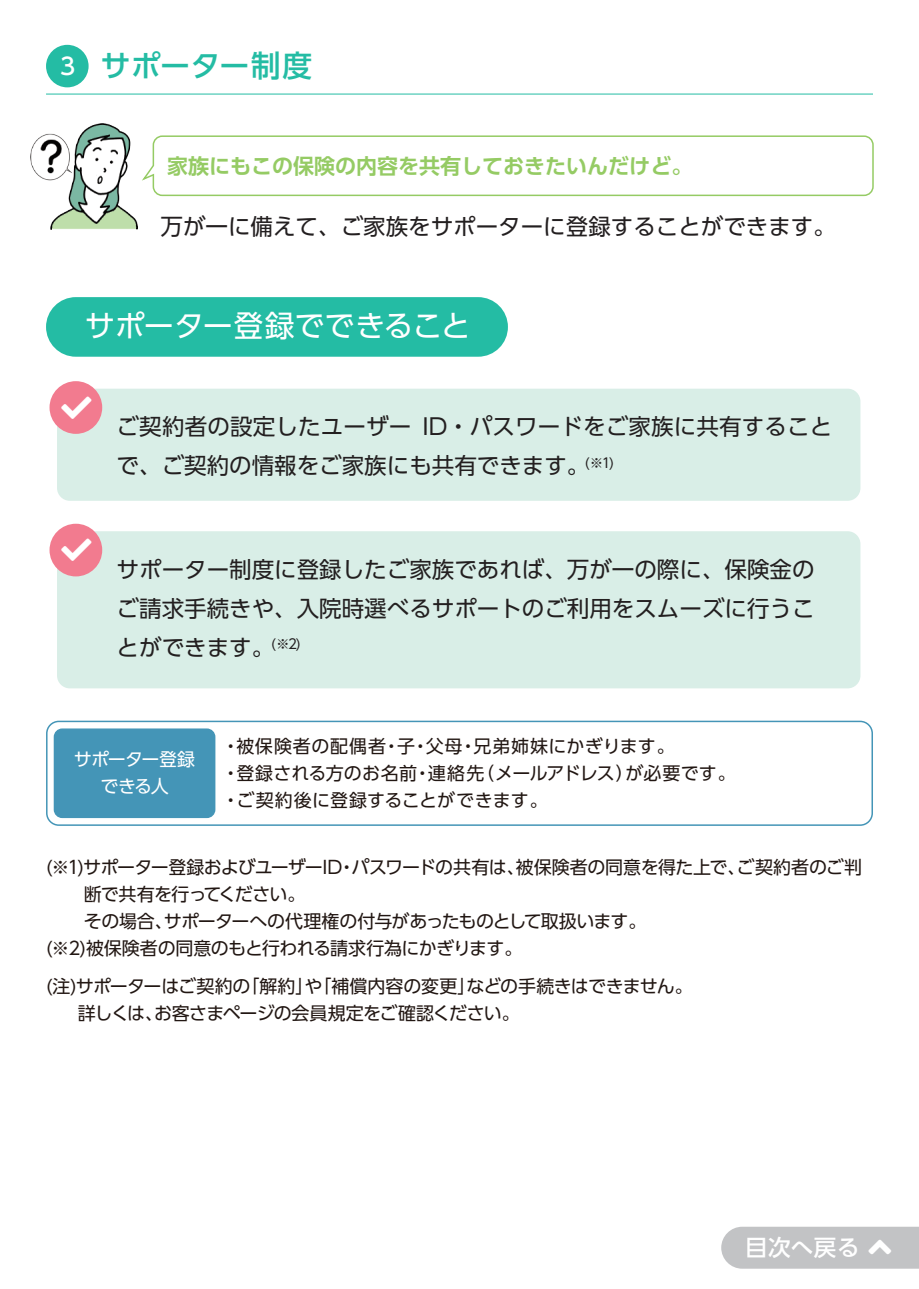
<style>
.page{position:relative;width:919px;height:1289px;background:#fff}
.page>*{position:absolute;margin:0;border:0;box-sizing:border-box;transform-origin:0 0}
.t1{font:30px "UD Shin Go Pro";color:#fff}
.t2{font:500 30px "UD Shin Go Pro";letter-spacing:.01em;color:#24bca4}
.t3{font:22.5px/39px "UD Shin Go Pro";color:#231f20}
.t4{font:500 22.5px "UD Shin Go Pro";letter-spacing:.025em;color:#fff}
.t5{font:700 21px "UD Shin Go Pro De";color:#95cb64}
.t6{font:18px/27px "UD Shin Go Pro";letter-spacing:-.025em;color:#221713}
.t7{font:18px/27px "UD Shin Go Pro";letter-spacing:.015em;color:#221713}
.t8{font:18px/27px "UD Shin Go Pro";letter-spacing:-.04em;color:#fff;text-align:center}
.s1{font-size:23.1px;color:#fff}
</style>
<div class="page">
<div style="left:57px;top:388px;width:803px;height:113px;background:#d9eee7;border-radius:13px"></div>
<div style="left:49px;top:381px;width:53px;height:53px;background:#f27b8f;border-radius:50%"></div>
<svg style="left:46px;top:720px;width:826px;height:105px"></svg>
<div style="left:46px;top:297px;width:462px;height:60px;background:#24bca4;border-radius:30px"></div>
<div style="left:57px;top:531px;width:803px;height:157px;background:#d9eee7;border-radius:13px"></div>
<div style="left:49px;top:523px;width:53px;height:53px;background:#f27b8f;border-radius:50%"></div>
<svg style="left:142px;top:135px;width:732px;height:62px"></svg>
<hr style="left:46px;top:94px;width:826px;height:1px;background:#24bca4">
<div style="left:46px;top:45px;width:43px;height:42px;background:#24bca4;border-radius:50%"></div>
<img style="left:30px;top:123px;width:107px;height:106px">
<div style="left:721px;top:1226px;width:197px;height:42px;background:#c2c3c5"></div>
<h1 class="t2" style="left:60px;top:41px;width:253px"><span class="s1">3</span> サポーター制度</h1>
<p class="t5" style="left:167px;top:149px;width:527px">家族にもこの保険の内容を共有しておきたいんだけど。</p>
<p class="t3" style="left:160px;top:206px;width:676px">万が一に備えて、ご家族をサポーターに登録することができます。</p>
<h1 class="t1" style="left:85px;top:301px;width:387px">サポーター登録でできること</h1>
<p class="t3" style="left:117px;top:406px;width:717px">ご契約者の設定したユーザー ID・パスワードをご家族に共有することで、ご契約の情報をご家族にも共有できます。<sup>(※1)</sup></p>
<p class="t3" style="left:117px;top:549px;width:699px;text-align:justify">サポーター制度に登録したご家族であれば、万が一の際に、保険金のご請求手続きや、入院時選べるサポートのご利用をスムーズに行うことができます。<sup>(※2)</sup></p>
<p class="t8" style="left:74px;top:744px;width:123px">サポーター登録できる人</p>
<p class="t7" style="left:222px;top:731px;width:515px">・被保険者の配偶者・子・父母・兄弟姉妹にかぎります。<br>・登録される方のお名前・連絡先（メールアドレス）が必要です。・ご契約後に登録することができます。</p>
<p class="t6" style="left:46px;top:853px;width:817px">(※1)サポーター登録およびユーザーID・パスワードの共有は、被保険者の同意を得た上で、ご契約者のご判　　 断で共有を行ってください。<br>　　 その場合、サポーターへの代理権の付与があったものとして取扱います。<br>(※2)被保険者の同意のもと行われる請求行為にかぎります。</p>
<p class="t6" style="left:78px;top:971px;width:616px;text-indent:-32px">(注)サポーターはご契約の「解約」や「補償内容の変更」などの手続きはできません。詳しくは、お客さまページの会員規定をご確認ください。</p>
<p class="t4" style="left:745px;top:1228px;width:116px">目次へ戻る</p>
</div>
